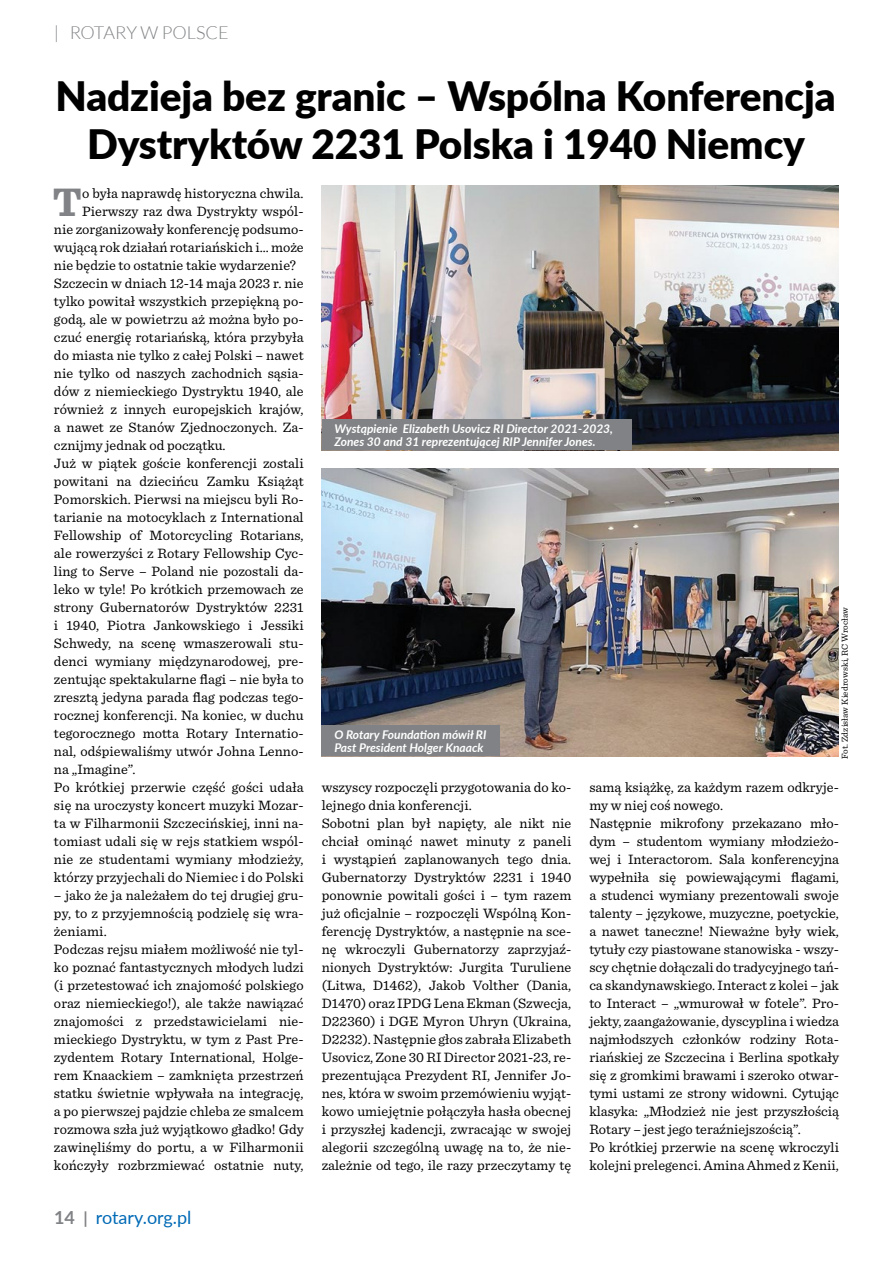
<style>
.page{position:relative;width:893px;height:1263px;background:#fff}
.page>*{position:absolute;margin:0;border:0;box-sizing:border-box;transform-origin:0 0}
.t1{font:700 41.55px "Sentinel";color:#808285}
.t2{font:900 40.5px/48.6px "Lato";letter-spacing:-.005em;color:#000;text-align:center}
.t3{font:18px "Lato";color:#006ab6}
.t4{font:300 18px "Lato";color:#808285}
.t5{font:14.25px/18px "Sentinel";letter-spacing:.005em;color:#000}
.t6{font:italic 700 12px/13.5px "Lato";color:#fff}
.t7{font:9px "Sentinel";letter-spacing:.01em;color:#000}
.s1{font-weight:700;color:#808285}
.s2{font-weight:700;font-size:16.5px;color:#808285}
</style>
<div class="page">
<img style="left:322px;top:185px;width:517px;height:265px">
<img style="left:322px;top:468px;width:517px;height:288px">
<div style="left:322px;top:419px;width:309px;height:31px;background:#808285"></div>
<div style="left:322px;top:725px;width:178px;height:31px;background:#808285"></div>
<p class="t4" style="left:54px;top:23px;width:176px">| ROTARY W POLSCE</p>
<h2 class="t2" style="left:55px;top:70px;width:782px">Nadzieja bez granic – Wspólna Konferencja<br>Dystryktów 2231 Polska i 1940 Niemcy</h2>
<h1 class="t1" style="left:53px;top:169px;width:31px">T</h1>
<p class="t5" style="left:82px;top:183px;width:223px">o była naprawdę historyczna chwila.</p>
<p class="t5" style="left:82px;top:201px;width:223px">Pierwszy raz dwa Dystrykty wspól-</p>
<p class="t5" style="left:54px;top:219px;width:251px">nie zorganizowały konferencję podsumo-</p>
<p class="t5" style="left:54px;top:237px;width:251px">wującą rok działań rotariańskich i… może</p>
<p class="t5" style="left:54px;top:255px;width:243px">nie będzie to ostatnie takie wydarzenie?</p>
<p class="t5" style="left:54px;top:273px;width:251px">Szczecin w dniach 12-14 maja 2023 r. nie</p>
<p class="t5" style="left:54px;top:291px;width:251px">tylko powitał wszystkich przepiękną po-</p>
<p class="t5" style="left:54px;top:309px;width:251px">godą, ale w powietrzu aż można było po-</p>
<p class="t5" style="left:54px;top:327px;width:251px">czuć energię rotariańską, która przybyła</p>
<p class="t5" style="left:54px;top:345px;width:251px">do miasta nie tylko z całej Polski – nawet</p>
<p class="t5" style="left:54px;top:363px;width:251px">nie tylko od naszych zachodnich sąsia-</p>
<p class="t5" style="left:54px;top:381px;width:251px">dów z niemieckiego Dystryktu 1940, ale</p>
<p class="t5" style="left:54px;top:399px;width:251px">również z innych europejskich krajów,</p>
<p class="t5" style="left:54px;top:417px;width:251px">a nawet ze Stanów Zjednoczonych. Za-</p>
<p class="t5" style="left:54px;top:435px;width:173px">cznijmy jednak od początku.</p>
<p class="t5" style="left:54px;top:453px;width:251px">Już w piątek goście konferencji zostali</p>
<p class="t5" style="left:54px;top:471px;width:251px">powitani na dziecińcu Zamku Książąt</p>
<p class="t5" style="left:54px;top:489px;width:251px">Pomorskich. Pierwsi na miejscu byli Ro-</p>
<p class="t5" style="left:54px;top:507px;width:251px">tarianie na motocyklach z International</p>
<p class="t5" style="left:54px;top:525px;width:251px">Fellowship of Motorcycling Rotarians,</p>
<p class="t5" style="left:54px;top:543px;width:251px">ale rowerzyści z Rotary Fellowship Cyc-</p>
<p class="t5" style="left:54px;top:561px;width:251px">ling to Serve – Poland nie pozostali da-</p>
<p class="t5" style="left:54px;top:579px;width:251px">leko w tyle! Po krótkich przemowach ze</p>
<p class="t5" style="left:54px;top:597px;width:251px">strony Gubernatorów Dystryktów 2231</p>
<p class="t5" style="left:54px;top:615px;width:251px">i 1940, Piotra Jankowskiego i Jessiki</p>
<p class="t5" style="left:54px;top:633px;width:251px">Schwedy, na scenę wmaszerowali stu-</p>
<p class="t5" style="left:54px;top:651px;width:251px">denci wymiany międzynarodowej, pre-</p>
<p class="t5" style="left:54px;top:669px;width:251px">zentując spektakularne flagi – nie była to</p>
<p class="t5" style="left:54px;top:687px;width:251px">zresztą jedyna parada flag podczas tego-</p>
<p class="t5" style="left:54px;top:705px;width:251px">rocznej konferencji. Na koniec, w duchu</p>
<p class="t5" style="left:54px;top:723px;width:251px">tegorocznego motta Rotary Internatio-</p>
<p class="t5" style="left:54px;top:741px;width:251px">nal, odśpiewaliśmy utwór Johna Lenno-</p>
<p class="t5" style="left:54px;top:759px;width:83px">na „Imagine”.</p>
<p class="t5" style="left:54px;top:777px;width:251px">Po krótkiej przerwie część gości udała</p>
<p class="t5" style="left:54px;top:795px;width:251px">się na uroczysty koncert muzyki Mozar-</p>
<p class="t5" style="left:54px;top:813px;width:251px">ta w Filharmonii Szczecińskiej, inni na-</p>
<p class="t5" style="left:54px;top:831px;width:251px">tomiast udali się w rejs statkiem wspól-</p>
<p class="t5" style="left:54px;top:849px;width:251px">nie ze studentami wymiany młodzieży,</p>
<p class="t5" style="left:54px;top:867px;width:251px">którzy przyjechali do Niemiec i do Polski</p>
<p class="t5" style="left:54px;top:885px;width:251px">– jako że ja należałem do tej drugiej gru&shy;py, to z przyjemnością podzielę się wra&shy;żeniami.<br>Podczas rejsu miałem możliwość nie tyl&shy;ko poznać fantastycznych młodych ludzi (i przetestować ich znajomość polskiego oraz niemieckiego!), ale także nawiązać znajomości z przedstawicielami nie&shy;mieckiego Dystryktu, w tym z Past Pre&shy;zydentem Rotary International, Holge&shy;rem Knaackiem – zamknięta przestrzeń statku świetnie wpływała na integrację, a po pierwszej pajdzie chleba ze smalcem rozmowa szła już wyjątkowo gładko! Gdy zawinęliśmy do portu, a w Filharmonii kończyły rozbrzmiewać ostatnie nuty,</p>
<p class="t3" style="left:54px;top:1205px;width:139px"><span class="s1">14</span> <span class="s2">|</span> rotary.org.pl</p>
<p class="t6" style="left:334px;top:421px;width:280px">Wystąpienie Elizabeth Usovicz RI Director 2021-2023,<br>Zones 30 and 31 reprezentującej RIP Jennifer Jones.</p>
<p class="t6" style="left:334px;top:727px;width:154px">O Rotary Foundation mówił RI<br>Past President Holger Knaack</p>
<p class="t7" style="left:838px;top:759px;width:154px;rotate:-90deg">Fot. Zdzisław Kiedrowski, RC Wrocław</p>
<p class="t5" style="left:322px;top:777px;width:251px">wszyscy rozpoczęli przygotowania do ko&shy;lejnego dnia konferencji.<br>Sobotni plan był napięty, ale nikt nie chciał ominąć nawet minuty z paneli i wystąpień zaplanowanych tego dnia.<br>Gubernatorzy Dystryktów 2231 i 1940 ponownie powitali gości i – tym razem już oficjalnie – rozpoczęli Wspólną Kon&shy;ferencję Dystryktów, a następnie na sce&shy;nę wkroczyli Gubernatorzy zaprzyjaź&shy;nionych Dystryktów: Jurgita Turuliene (Litwa, D1462), Jakob Volther (Dania, D1470) oraz IPDG Lena Ekman (Szwecja, D22360) i DGE Myron Uhryn (Ukraina, D2232). Następnie głos zabrała Elizabeth Usovicz, Zone 30 RI Director 2021-23, re&shy;prezentująca Prezydent RI, Jennifer Jo&shy;nes, która w swoim przemówieniu wyjąt&shy;kowo umiejętnie połączyła hasła obecnej i przyszłej kadencji, zwracając w swojej alegorii szczególną uwagę na to, że nie&shy;zależnie od tego, ile razy przeczytamy tę</p>
<p class="t5" style="left:589px;top:777px;width:251px">samą książkę, za każdym razem odkryje&shy;my w niej coś nowego.<br>Następnie mikrofony przekazano mło&shy;dym – studentom wymiany młodzieżo&shy;wej i Interactorom. Sala konferencyjna wypełniła się powiewającymi flagami, a studenci wymiany prezentowali swoje talenty – językowe, muzyczne, poetyckie, a nawet taneczne! Nieważne były wiek, tytuły czy piastowane stanowiska - wszy&shy;scy chętnie dołączali do tradycyjnego tań&shy;ca skandynawskiego. Interact z kolei – jak to Interact – „wmurował w fotele”. Pro&shy;jekty, zaangażowanie, dyscyplina i wiedza najmłodszych członków rodziny Rota&shy;riańskiej ze Szczecina i Berlina spotkały się z gromkimi brawami i szeroko otwar&shy;tymi ustami ze strony widowni. Cytując klasyka: „Młodzież nie jest przyszłością Rotary – jest jego teraźniejszością”.<br>Po krótkiej przerwie na scenę wkroczyli kolejni prelegenci. Amina Ahmed z Kenii,</p>
</div>
